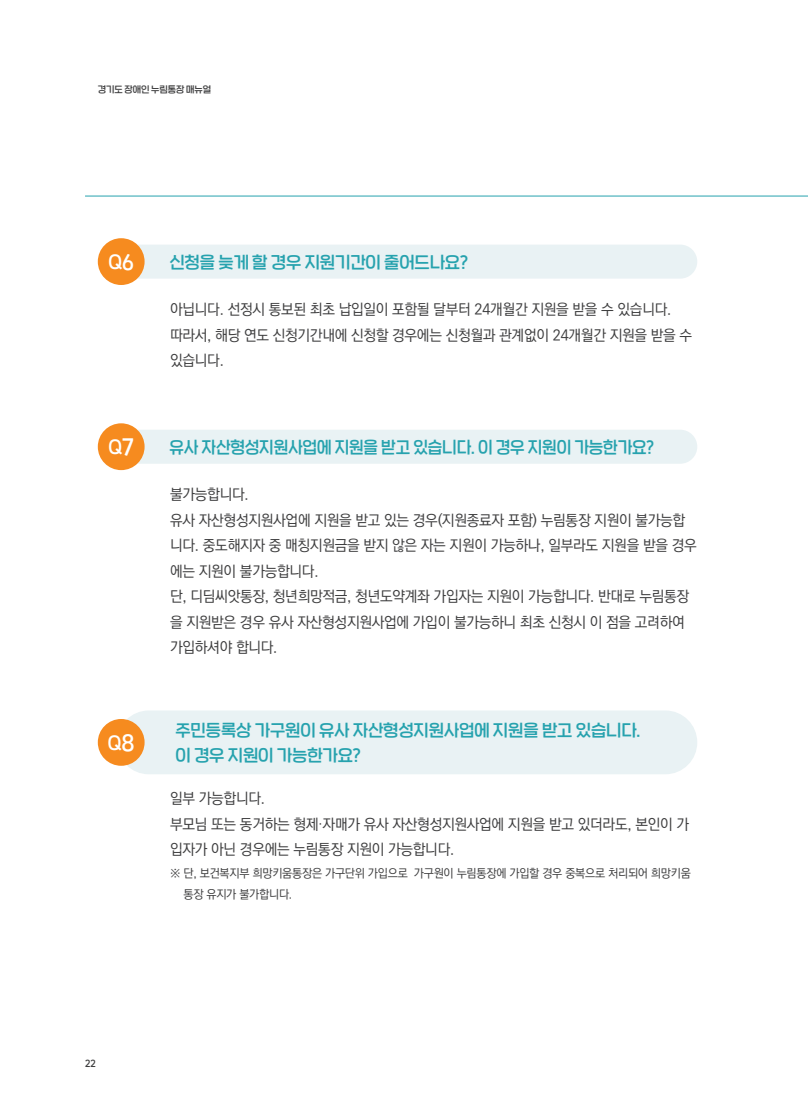
<style>
.page{position:relative;width:808px;height:1106px;background:#fff}
.page>*{position:absolute;margin:0;border:0;box-sizing:border-box;transform-origin:0 0}
.t1{font:18px "SD Nemony 2 c Basic Rg";color:#fff}
.t2{font:16.5px/25.5px "SD Nemony 2 c Basic Rg";color:#26a2ae}
.t3{font:16.5px "SD Nemony 2 c Basic Rg";color:#26a2ae;scale:.95 1}
.t4{font:15px/25.5px "Ko Pub World Dotum PM";letter-spacing:-.02em;color:#3e3e3f}
.t5{font:12px/21px "Ko Pub World Dotum PM";letter-spacing:-.02em;color:#3e3e3f}
.t6{font:9px "SD Nemony 2 c Basic Rg";color:#3e3e3f}
.s1{font-size:19.5px}
.s2{font-size:21px}
</style>
<div class="page">
<hr style="left:85px;top:196px;width:723px;height:1px;background:#26a2ae">
<div style="left:117px;top:244px;width:580px;height:35px;background:#e9f2f4;border-radius:17px"></div>
<div style="left:98px;top:238px;width:47px;height:47px;background:#f68b1f;border-radius:50%"></div>
<div style="left:117px;top:430px;width:580px;height:34px;background:#e9f2f4;border-radius:17px"></div>
<div style="left:98px;top:423px;width:47px;height:47px;background:#f68b1f;border-radius:50%"></div>
<div style="left:117px;top:710px;width:580px;height:64px;background:#e9f2f4;border-radius:32px"></div>
<div style="left:98px;top:719px;width:47px;height:46px;background:#f68b1f;border-radius:50%"></div>
<p class="t6" style="left:98px;top:82px;width:115px">경기도 장애인 누림통장 매뉴얼</p>
<p class="t1" style="left:109px;top:247px;width:27px">Q<span class="s1">6</span></p>
<p class="t2" style="left:169px;top:248px;width:300px">신청을 늦게 할 경우 지원기간이 줄어드나요?</p>
<p class="t4" style="left:170px;top:297px;width:503px">아닙니다. 선정시 통보된 최초 납입일이 포함될 달부터 24개월간 지원을 받을 수 있습니다.</p>
<p class="t4" style="left:170px;top:323px;width:524px">따라서, 해당 연도 신청기간내에 신청할 경우에는 신청월과 관계없이 24개월간 지원을 받을 수 있습니다.</p>
<p class="t1" style="left:109px;top:433px;width:27px">Q<span class="s2">7</span></p>
<p class="t3" style="left:169px;top:434px;width:512px">유사 자산형성지원사업에 지원을 받고 있습니다. 이 경우 지원이 가능한가요?</p>
<p class="t4" style="left:170px;top:482px;width:80px">불가능합니다.</p>
<p class="t4" style="left:170px;top:508px;width:528px">유사 자산형성지원사업에 지원을 받고 있는 경우(지원종료자 포함) 누림통장 지원이 불가능합 니다. 중도해지자 중 매칭지원금을 받지 않은 자는 지원이 가능하나, 일부라도 지원을 받을 경우 에는 지원이 불가능합니다.</p>
<p class="t4" style="left:170px;top:584px;width:521px">단, 디딤씨앗통장, 청년희망적금, 청년도약계좌 가입자는 지원이 가능합니다. 반대로 누림통장 을 지원받은 경우 유사 자산형성지원사업에 가입이 불가능하니 최초 신청시 이 점을 고려하여 가입하셔야 합니다.</p>
<p class="t1" style="left:108px;top:728px;width:28px">Q<span class="s2">8</span></p>
<p class="t2" style="left:175px;top:716px;width:466px">주민등록상 가구원이 유사 자산형성지원사업에 지원을 받고 있습니다. 이 경우 지원이 가능한가요?</p>
<p class="t4" style="left:170px;top:786px;width:97px">일부 가능합니다.</p>
<p class="t4" style="left:170px;top:812px;width:521px">부모님 또는 동거하는 형제·자매가 유사 자산형성지원사업에 지원을 받고 있더라도, 본인이 가 입자가 아닌 경우에는 누림통장 지원이 가능합니다.</p>
<p class="t5" style="left:183px;top:863px;width:509px;text-indent:-13px">※ 단, 보건복지부 희망키움통장은 가구단위 가입으로 가구원이 누림통장에 가입할 경우 중복으로 처리되어 희망키움 통장 유지가 불가합니다.</p>
<p class="t6" style="left:85px;top:1056px;width:12px">22</p>
</div>
